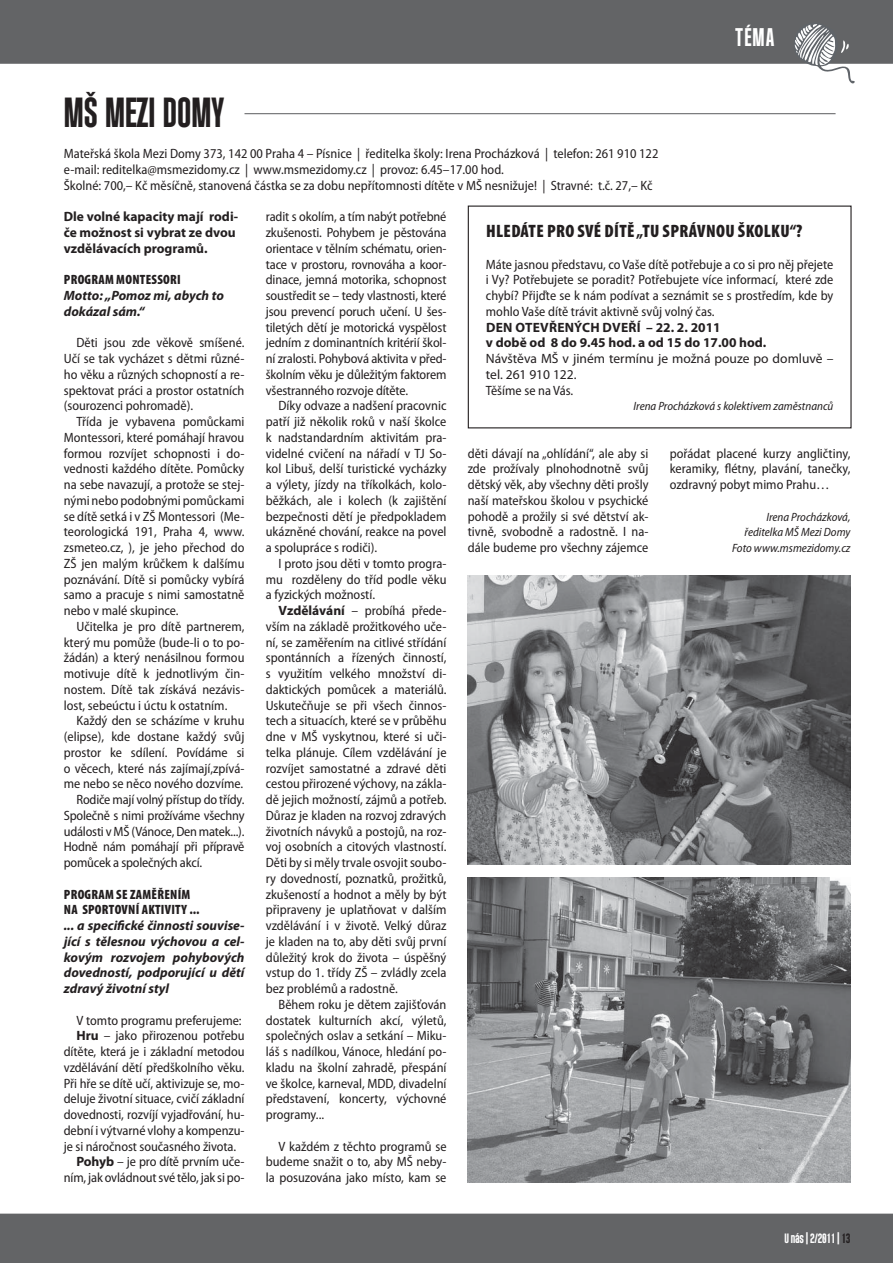
<style>
.page{position:relative;width:893px;height:1263px;background:#fff}
.page>*{position:absolute;margin:0;border:0;box-sizing:border-box;transform-origin:0 0}
.t1{font:42px "Header 13";color:#231f20}
.t2{font:25.5px "Header 13";color:#fff}
.t3{font:900 condensed 18px "Myriad Pro";letter-spacing:.02em;color:#231f20}
.t4{font:semi-condensed 13.5px/15.8px "Myriad Pro";color:#231f20;text-align:justify}
.t5{font:italic 700 13.5px/15.8px "Myriad Pro";color:#231f20}
.t6{font:700 13.5px/15.8px "Myriad Pro";color:#231f20}
.t7{font:13.5px/15.8px "Myriad Pro";color:#231f20}
.t8{font:900 condensed 13.5px/15.8px "Myriad Pro";letter-spacing:.02em;color:#231f20}
.t9{font:13.5px "Header 13";letter-spacing:-.02em;color:#fff}
.t10{font:italic semi-condensed 12px/15.8px "Myriad Pro";color:#231f20;text-align:right}
.s1{font-weight:700;font-stretch:normal}
.s2{color:#231f20}
</style>
<div class="page">
<div style="left:0;top:1213px;width:893px;height:50px;background:#636466"></div>
<div style="left:0;top:0;width:893px;height:64px;background:#636466"></div>
<svg style="left:792px;top:22px;width:64px;height:62px"></svg>
<hr style="left:244px;top:113px;width:592px;height:1px;background:#636466">
<img style="left:468px;top:575px;width:382px;height:289px">
<img style="left:468px;top:877px;width:382px;height:305px">
<h1 class="t1" style="left:64px;top:97px;width:162px">MŠ MEZI DOMY</h1>
<p class="t4" style="left:64px;top:147px;width:596px;text-align:left">Mateřská škola Mezi Domy 373, 142 00 Praha 4 – Písnice | ředitelka školy: Irena Procházková | telefon: 261 910 122 e-mail: reditelka@msmezidomy.cz | www.msmezidomy.cz | provoz: 6.45–17.00 hod.<br>Školné: 700,– Kč měsíčně, stanovená částka se za dobu nepřítomnosti dítěte v MŠ nesnižuje! | Stravné: t.č. 27,– Kč</p>
<h2 class="t2" style="left:736px;top:29px;width:40px">TÉMA</h2>
<p class="t6" style="left:64px;top:210px;width:176px">Dle volné kapacity mají rodi&shy;če možnost si vybrat ze dvou vzdělávacích programů.</p>
<p class="t8" style="left:64px;top:273px;width:118px">PROGRAM MONTESSORI</p>
<p class="t5" style="left:64px;top:289px;width:162px">Motto: „Pomoz mi, abych to dokázal sám.“</p>
<p class="t4" style="left:64px;top:336px;width:182px;text-indent:13px">Děti jsou zde věkově smíšené.<br>Učí se tak vycházet s dětmi různé&shy;ho věku a různých schopností a re&shy;spektovat práci a prostor ostatních (sourozenci pohromadě).</p>
<p class="t4" style="left:64px;top:415px;width:182px;text-indent:13px">Třída je vybavena pomůckami Montessori, které pomáhají hravou formou rozvíjet schopnosti i do&shy;vednosti každého dítěte. Pomůcky na sebe navazují, a protože se stej&shy;nými nebo podobnými pomůckami se dítě setká i v ZŠ Montessori (Me&shy;teorologická 191, Praha 4, www. zsmeteo.cz, ), je jeho přechod do ZŠ jen malým krůčkem k dalšímu poznávání. Dítě si pomůcky vybírá samo a pracuje s nimi samostatně nebo v malé skupince.</p>
<p class="t4" style="left:64px;top:620px;width:182px;text-indent:13px">Učitelka je pro dítě partnerem, který mu pomůže (bude-li o to po&shy;žádán) a který nenásilnou formou motivuje dítě k jednotlivým čin&shy;nostem. Dítě tak získává nezávis&shy;lost, sebeúctu i úctu k ostatním.</p>
<p class="t4" style="left:77px;top:714px;width:169px">Každý den se scházíme v kruhu</p>
<p class="t4" style="left:64px;top:730px;width:182px">(elipse), kde dostane každý svůj</p>
<p class="t4" style="left:64px;top:746px;width:182px">prostor ke sdílení. Povídáme si</p>
<p class="t4" style="left:64px;top:761px;width:182px">o věcech, které nás zajímají,zpívá-</p>
<p class="t4" style="left:64px;top:777px;width:181px">me nebo se něco nového dozvíme.</p>
<p class="t4" style="left:77px;top:793px;width:169px">Rodiče mají volný přístup do třídy.</p>
<p class="t4" style="left:64px;top:809px;width:182px">Společně s nimi prožíváme všechny</p>
<p class="t4" style="left:64px;top:824px;width:182px">události v MŠ (Vánoce, Den matek...).</p>
<p class="t4" style="left:64px;top:840px;width:182px">Hodně nám pomáhají při přípravě</p>
<p class="t4" style="left:64px;top:856px;width:140px">pomůcek a společných akcí.</p>
<p class="t8" style="left:64px;top:887px;width:137px">PROGRAM SE ZAMĚŘENÍM<br>NA SPORTOVNÍ AKTIVITY ...</p>
<p class="t5" style="left:64px;top:919px;width:182px;text-align:justify">... a specifické činnosti souvise&shy;jící s tělesnou výchovou a cel&shy;kovým rozvojem pohybových dovedností, podporující u dětí zdravý životní styl</p>
<p class="t4" style="left:77px;top:1013px;width:167px">V tomto programu preferujeme:</p>
<p class="t4" style="left:77px;top:1029px;width:170px"><span class="s1">Hru</span> – jako přirozenou potřebu</p>
<p class="t4" style="left:64px;top:1045px;width:182px">dítěte, která je i základní metodou</p>
<p class="t4" style="left:64px;top:1061px;width:182px">vzdělávání dětí předškolního věku.</p>
<p class="t4" style="left:64px;top:1076px;width:182px">Při hře se dítě učí, aktivizuje se, mo-</p>
<p class="t4" style="left:64px;top:1092px;width:182px">deluje životní situace, cvičí základní</p>
<p class="t4" style="left:64px;top:1108px;width:182px">dovednosti, rozvíjí vyjadřování, hu-</p>
<p class="t4" style="left:64px;top:1124px;width:182px">dební i výtvarné vlohy a kompenzu-</p>
<p class="t4" style="left:64px;top:1139px;width:174px">je si náročnost současného života.</p>
<p class="t4" style="left:77px;top:1155px;width:169px"><span class="s1">Pohyb</span> – je pro dítě prvním uče-</p>
<p class="t4" style="left:64px;top:1171px;width:182px">ním, jak ovládnout své tělo, jak si po-</p>
<p class="t4" style="left:266px;top:210px;width:182px">radit s okolím, a tím nabýt potřebné zkušenosti. Pohybem je pěstována orientace v tělním schématu, orien&shy;tace v prostoru, rovnováha a koor&shy;dinace, jemná motorika, schopnost soustředit se – tedy vlastnosti, které jsou prevencí poruch učení. U šes&shy;tiletých dětí je motorická vyspělost jedním z dominantních kritérií škol&shy;ní zralosti. Pohybová aktivita v před&shy;školním věku je důležitým faktorem všestranného rozvoje dítěte.</p>
<p class="t4" style="left:266px;top:399px;width:182px;text-indent:13px">Díky odvaze a nadšení pracovnic patří již několik roků v naší školce k nadstandardním aktivitám pra&shy;videlné cvičení na nářadí v TJ So&shy;kol Libuš, delší turistické vycházky a výlety, jízdy na tříkolkách, kolo&shy;běžkách, ale i kolech (k zajištění bezpečnosti dětí je předpokladem ukázněné chování, reakce na povel a spolupráce s rodiči).</p>
<p class="t4" style="left:266px;top:557px;width:182px;text-indent:13px">I proto jsou děti v tomto progra&shy;mu rozděleny do tříd podle věku a fyzických možností.</p>
<p class="t4" style="left:266px;top:604px;width:182px;text-indent:13px"><span class="s1">Vzdělávání</span> – probíhá přede&shy;vším na základě prožitkového uče&shy;ní, se zaměřením na citlivé střídání spontánních a řízených činností, s využitím velkého množství di&shy;daktických pomůcek a materiálů.<br>Uskutečňuje se při všech činnos&shy;tech a situacích, které se v průběhu dne v MŠ vyskytnou, které si uči&shy;telka plánuje. Cílem vzdělávání je rozvíjet samostatné a zdravé děti cestou přirozené výchovy, na zákla&shy;dě jejich možností, zájmů a potřeb.<br>Důraz je kladen na rozvoj zdravých životních návyků a postojů, na roz&shy;voj osobních a citových vlastností.<br>Děti by si měly trvale osvojit soubo&shy;ry dovedností, poznatků, prožitků, zkušeností a hodnot a měly by být připraveny je uplatňovat v dalším vzdělávání i v životě. Velký důraz je kladen na to, aby děti svůj první důležitý krok do života – úspěšný vstup do 1. třídy ZŠ – zvládly zcela bez problémů a radostně.</p>
<p class="t4" style="left:266px;top:998px;width:182px;text-indent:13px">Během roku je dětem zajišťován dostatek kulturních akcí, výletů, společných oslav a setkání – Miku&shy;láš s nadílkou, Vánoce, hledání po&shy;kladu na školní zahradě, přespání ve školce, karneval, MDD, divadelní představení, koncerty, výchovné programy...</p>
<p class="t4" style="left:266px;top:1139px;width:182px;text-indent:13px">V každém z těchto programů se budeme snažit o to, aby MŠ neby&shy;la posuzována jako místo, kam se</p>
<h3 class="t3" style="left:486px;top:224px;width:318px">HLEDÁTE PRO SVÉ DÍTĚ „TU SPRÁVNOU ŠKOLKU“?</h3>
<p class="t4" style="left:486px;top:258px;width:349px">Máte jasnou představu, co Vaše dítě potřebuje a co si pro něj přejete i Vy? Potřebujete se poradit? Potřebujete více informací, které zde chybí? Přijďte se k nám podívat a seznámit se s prostředím, kde by mohlo Vaše dítě trávit aktivně svůj volný čas.</p>
<p class="t6" style="left:486px;top:320px;width:282px">DEN OTEVŘENÝCH DVEŘÍ – 22. 2. 2011<br>v době od 8 do 9.45 hod. a od 15 do 17.00 hod.</p>
<p class="t7" style="left:486px;top:352px;width:349px">Návštěva MŠ v jiném termínu je možná pouze po domluvě – tel. 261 910 122.</p>
<p class="t4" style="left:486px;top:384px;width:89px">Těšíme se na Vás.</p>
<p class="t10" style="left:634px;top:400px;width:201px">Irena Procházková s kolektivem zaměstnanců</p>
<p class="t4" style="left:468px;top:446px;width:182px">děti dávají na „ohlídání“, ale aby si zde prožívaly plnohodnotně svůj dětský věk, aby všechny děti prošly naší mateřskou školou v psychické pohodě a prožily si své dětství ak&shy;tivně, svobodně a radostně. I na&shy;dále budeme pro všechny zájemce</p>
<p class="t4" style="left:670px;top:446px;width:182px">pořádat placené kurzy angličtiny, keramiky, flétny, plavání, tanečky, ozdravný pobyt mimo Prahu…</p>
<p class="t10" style="left:732px;top:510px;width:120px">Irena Procházková, ředitelka MŠ Mezi Domy<br>Foto www.msmezidomy.cz</p>
<p class="t9" style="left:784px;top:1233px;width:67px">U nás | 2/2011 | <span class="s2">13</span></p>
</div>
